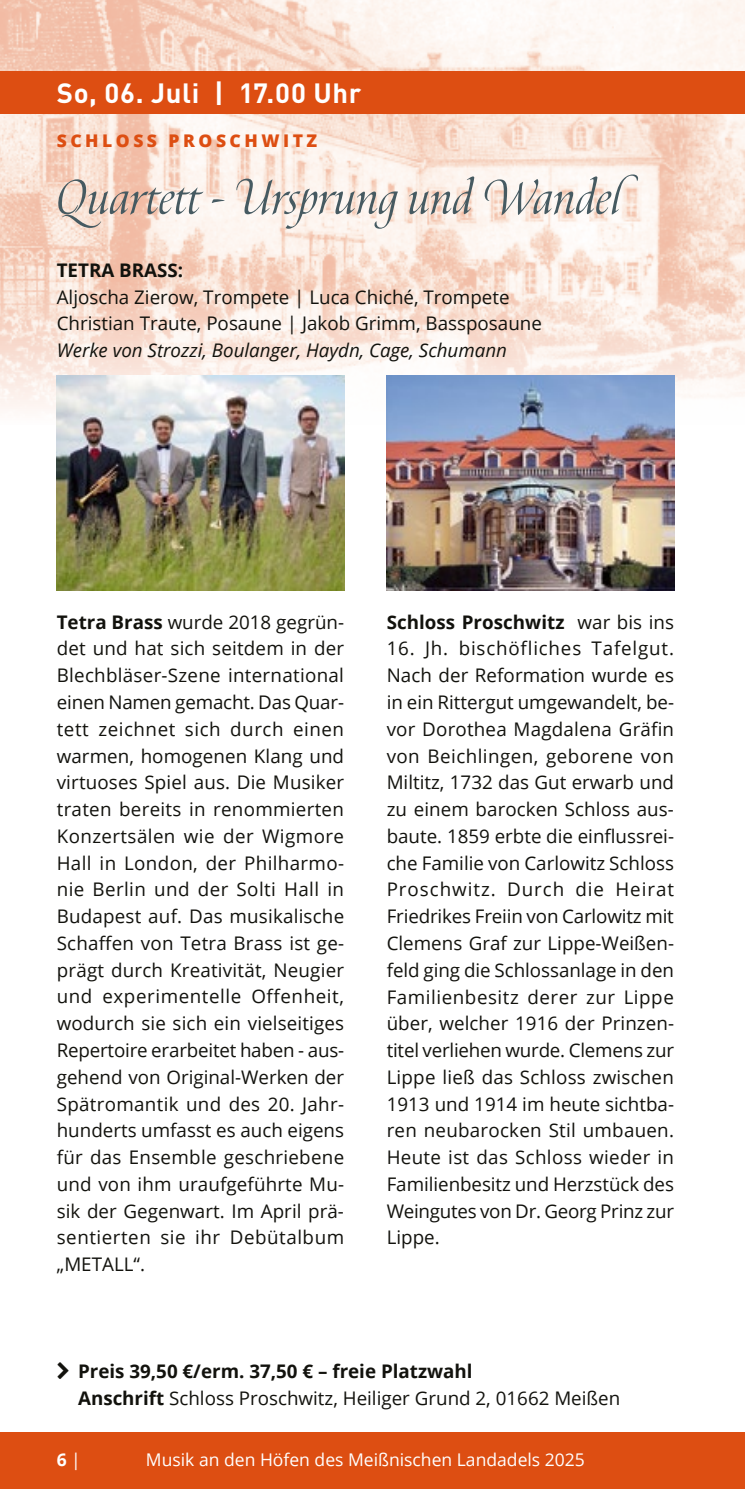
<style>
.page{position:relative;width:745px;height:1489px;background:#fff}
.page>*{position:absolute;margin:0;border:0;box-sizing:border-box;transform-origin:0 0}
.t1{font:italic 55px "Canto";color:#465a61}
.t2{font:700 27.5px "DINOT";letter-spacing:.025em;color:#fff}
.t3{font:18.75px/26.8px "Open Sans";color:#12120d;text-align:justify}
.t4{font:700 18.75px/26.8px "Open Sans";color:#12120d}
.t5{font:italic 18.75px "Open Sans";color:#12120d}
.t6{font:17.5px "Open Sans";color:#fff}
.t7{font:800 17.5px "Open Sans";letter-spacing:.2em;color:#dd4e12}
.t8{font:700 17.5px "Open Sans";color:#fff}
.s1{font-weight:700}
.s2{font-weight:400}
</style>
<div class="page">
<img style="left:0;top:0;width:744px;height:424px">
<div style="left:0;top:71px;width:744px;height:42px;background:#dd4e12"></div>
<div style="left:0;top:1431px;width:744px;height:57px;background:#dd4e12"></div>
<hr style="left:744px;top:1431px;width:1px;height:57px;background:#dd4e12">
<img style="left:386px;top:376px;width:287px;height:214px">
<img style="left:57px;top:376px;width:287px;height:214px">
<h2 class="t2" style="left:57px;top:74px;width:306px">So, 06. Juli | 17.00 Uhr</h2>
<p class="t7" style="left:57px;top:127px;width:262px">SCHLOSS PROSCHWITZ</p>
<h1 class="t1" style="left:57px;top:164px;width:566px">Quartett - Ursprung und Wandel</h1>
<p class="t4" style="left:57px;top:256px;width:128px">TETRA BRASS:</p>
<p class="t3" style="left:57px;top:283px;width:486px">Aljoscha Zierow, Trompete | Luca Chiché, Trompete<br>Christian Traute, Posaune | Jakob Grimm, Bassposaune</p>
<p class="t5" style="left:57px;top:337px;width:451px">Werke von Strozzi, Boulanger, Haydn, Cage, Schumann</p>
<p class="t3" style="left:57px;top:608px;width:289px"><span class="s1">Tetra Brass</span> wurde 2018 gegrün&shy;det und hat sich seitdem in der Blechbläser-Szene international einen Namen gemacht. Das Quar&shy;tett zeichnet sich durch einen warmen, homogenen Klang und virtuoses Spiel aus. Die Musiker traten bereits in renommierten Konzertsälen wie der Wigmore Hall in London, der Philharmo&shy;nie Berlin und der Solti Hall in Budapest auf. Das musikalische Schaffen von Tetra Brass ist ge&shy;prägt durch Kreativität, Neugier und experimentelle Offenheit, wodurch sie sich ein vielseitiges Repertoire erarbeitet haben - aus&shy;gehend von Original-Werken der Spätromantik und des 20. Jahr&shy;hunderts umfasst es auch eigens für das Ensemble geschriebene und von ihm uraufgeführte Mu&shy;sik der Gegenwart. Im April prä&shy;sentierten sie ihr Debütalbum „METALL“.</p>
<p class="t4" style="left:386px;top:608px;width:289px">Schloss Proschwitz <span class="s2">war bis ins</span></p>
<p class="t3" style="left:386px;top:634px;width:289px">16. Jh. bischöfliches Tafelgut.<br>Nach der Reformation wurde es in ein Rittergut umgewandelt, be&shy;vor Dorothea Magdalena Gräfin von Beichlingen, geborene von Miltitz, 1732 das Gut erwarb und zu einem barocken Schloss aus&shy;baute. 1859 erbte die einflussrei&shy;che Familie von Carlowitz Schloss Proschwitz. Durch die Heirat Friedrikes Freiin von Carlowitz mit Clemens Graf zur Lippe-Weißen&shy;feld ging die Schlossanlage in den Familienbesitz derer zur Lippe über, welcher 1916 der Prinzen&shy;titel verliehen wurde. Clemens zur Lippe ließ das Schloss zwischen 1913 und 1914 im heute sichtba&shy;ren neubarocken Stil umbauen.<br>Heute ist das Schloss wieder in Familienbesitz und Herzstück des Weingutes von Dr. Georg Prinz zur Lippe.</p>
<p class="t4" style="left:78px;top:1357px;width:543px">Preis 39,50 €/erm. 37,50 € – freie Platzwahl<br>Anschrift <span class="s2">Schloss Proschwitz, Heiliger Grund 2, 01662 Meißen</span></p>
<p class="t8" style="left:57px;top:1447px;width:26px">6 <span class="s2">|</span></p>
<p class="t6" style="left:146px;top:1447px;width:440px">Musik an den Höfen des Meißnischen Landadels 2025</p>
</div>
